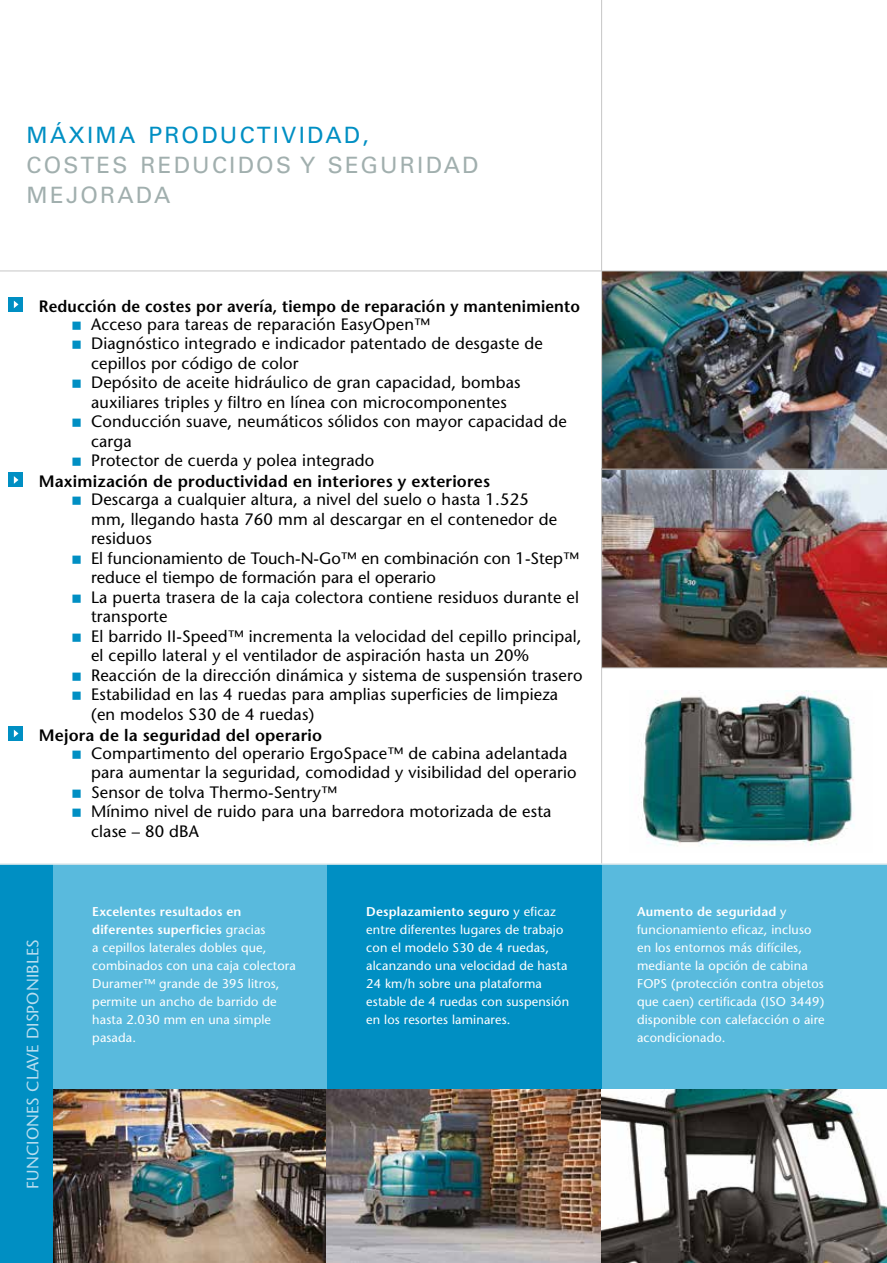
<style>
.page{position:relative;width:887px;height:1263px;background:#fff}
.page>*{position:absolute;margin:0;border:0;box-sizing:border-box;transform-origin:0 0}
.t1{font:22.5px/30px "Univers LT Std";letter-spacing:.1em;color:#a1afae}
.t2{font:22.5px "Univers LT Std";letter-spacing:.1em;color:#008fc3}
.t3{font:500 16.5px/19.5px "Stone Sans Std";letter-spacing:.01em;color:#000}
.t4{font:600 16.5px "Stone Sans Std";letter-spacing:.01em;color:#000}
.t5{font:600 16.5px "Stone Sans Std";letter-spacing:.01em;color:#000;scale:.96 1}
.t6{font:500 16.5px "Stone Sans Std";letter-spacing:.01em;color:#b8ddef}
.t7{font:500 12.75px/18px "Stone Sans Std";letter-spacing:.01em;color:#fff}
.s1{font-weight:600}
</style>
<div class="page">
<div style="left:601px;top:864px;width:285px;height:322px;background:#59badd"></div>
<div style="left:325px;top:864px;width:276px;height:322px;background:#008fc3"></div>
<div style="left:52px;top:864px;width:274px;height:322px;background:#59badd"></div>
<img style="left:602px;top:272px;width:284px;height:395px">
<div style="left:8px;top:297px;width:15px;height:15px;background:#008fc3"></div>
<svg style="left:14px;top:301px;width:4px;height:7px"></svg>
<div style="left:8px;top:473px;width:15px;height:14px;background:#008fc3"></div>
<svg style="left:14px;top:476px;width:4px;height:8px"></svg>
<div style="left:8px;top:726px;width:15px;height:15px;background:#008fc3"></div>
<svg style="left:14px;top:730px;width:4px;height:7px"></svg>
<hr style="left:601px;top:469px;width:285px;height:1px;background:#c6c6c6">
<img style="left:641px;top:690px;width:213px;height:156px">
<hr style="left:601px;top:667px;width:285px;height:1px;background:#c6c6c6">
<hr style="left:601px;top:0;width:1px;height:864px;background:#c6c6c6">
<img style="left:53px;top:1089px;width:833px;height:174px">
<div style="left:0;top:865px;width:53px;height:398px;background:#008fc3"></div>
<hr style="left:0;top:271px;width:886px;height:1px;background:#c6c6c6">
<hr style="left:0;top:863px;width:886px;height:2px;background:#dae8ec">
<h1 class="t2" style="left:27px;top:121px;width:343px">MÁXIMA PRODUCTIVIDAD,</h1>
<h1 class="t1" style="left:27px;top:150px;width:453px">COSTES REDUCIDOS Y SEGURIDAD<br>MEJORADA</h1>
<p class="t5" style="left:39px;top:296px;width:565px">Reducción de costes por avería, tiempo de reparación y mantenimiento</p>
<p class="t3" style="left:91px;top:314px;width:477px">Acceso para tareas de reparación EasyOpen™<br>Diagnóstico integrado e indicador patentado de desgaste de cepillos por código de color<br>Depósito de aceite hidráulico de gran capacidad, bombas auxiliares triples y filtro en línea con microcomponentes Conducción suave, neumáticos sólidos con mayor capacidad de carga<br>Protector de cuerda y polea integrado</p>
<p class="t4" style="left:39px;top:471px;width:452px">Maximización de productividad en interiores y exteriores</p>
<p class="t3" style="left:91px;top:489px;width:492px">Descarga a cualquier altura, a nivel del suelo o hasta 1.525<br>mm, llegando hasta 760 mm al descargar en el contenedor de residuos<br>El funcionamiento de Touch-N-Go™ en combinación con 1-Step™ reduce el tiempo de formación para el operario<br>La puerta trasera de la caja colectora contiene residuos durante el transporte<br>El barrido II-Speed™ incrementa la velocidad del cepillo principal, el cepillo lateral y el ventilador de aspiración hasta un 20% Reacción de la dirección dinámica y sistema de suspensión trasero Estabilidad en las 4 ruedas para amplias superficies de limpieza (en modelos S30 de 4 ruedas)</p>
<p class="t4" style="left:39px;top:725px;width:284px">Mejora de la seguridad del operario</p>
<p class="t3" style="left:91px;top:743px;width:487px">Compartimento del operario ErgoSpace™ de cabina adelantada para aumentar la seguridad, comodidad y visibilidad del operario Sensor de tolva Thermo-Sentry™<br>Mínimo nivel de ruido para una barredora motorizada de esta clase – 80 dBA</p>
<p class="t6" style="left:23px;top:1189px;width:251px;rotate:-90deg">FUNCIONES CLAVE DISPONIBLES</p>
<p class="t7" style="left:92px;top:902px;width:205px"><span class="s1">Excelentes resultados en diferentes superficies</span> gracias<br>a cepillos laterales dobles que, combinados con una caja colectora<br>Duramer™ grande de 395 litros, permite un ancho de barrido de hasta 2.030 mm en una simple pasada.</p>
<p class="t7" style="left:366px;top:902px;width:204px"><span class="s1">Desplazamiento seguro</span> y eficaz entre diferentes lugares de trabajo con el modelo S30 de 4 ruedas, alcanzando una velocidad de hasta<br>24 km/h sobre una plataforma estable de 4 ruedas con suspensión en los resortes laminares.</p>
<p class="t7" style="left:636px;top:902px;width:189px"><span class="s1">Aumento de seguridad</span> y funcionamiento eficaz, incluso en los entornos más difíciles, mediante la opción de cabina<br>FOPS (protección contra objetos que caen) certificada (ISO 3449) disponible con calefacción o aire acondicionado.</p>
</div>
